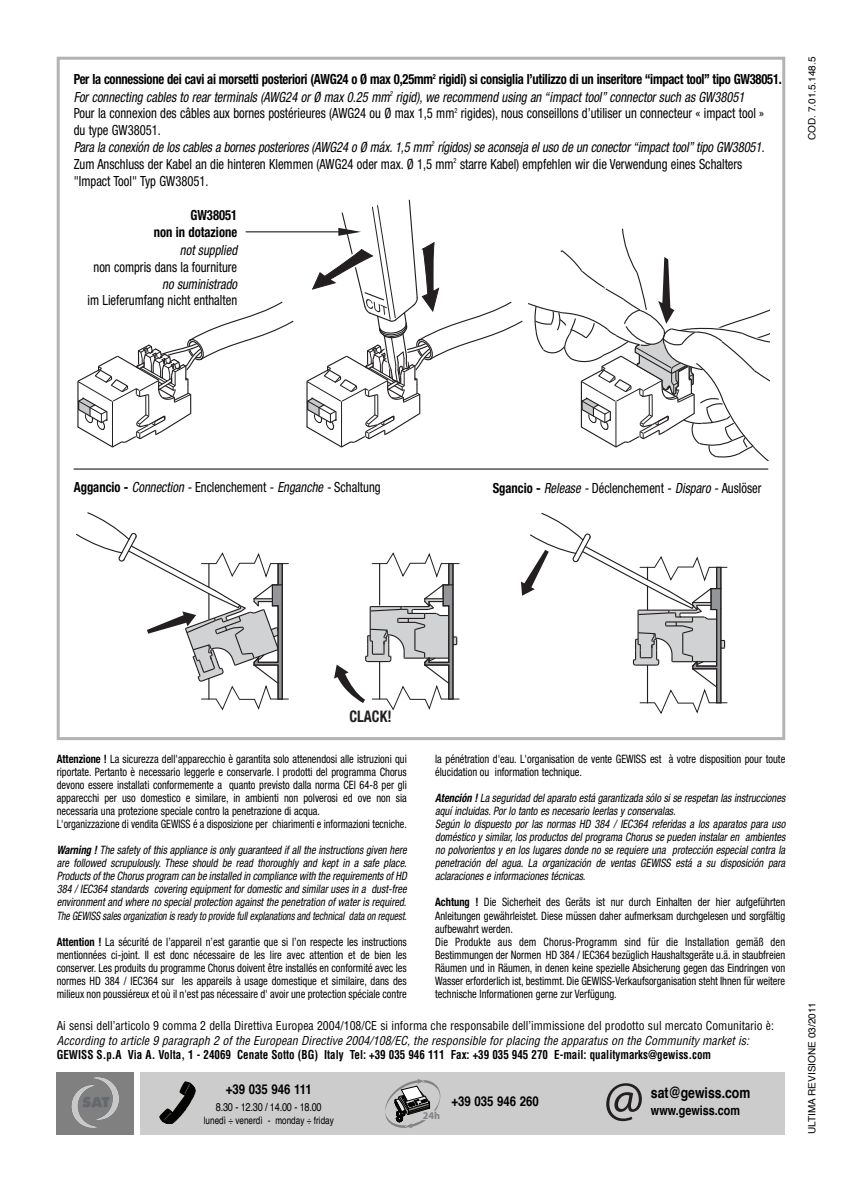
<style>
.page{position:relative;width:842px;height:1191px;background:#fff}
.page>*{position:absolute;margin:0;border:0;box-sizing:border-box;transform-origin:0 0}
.t1{font:700 condensed 16px "Helvetica Neue";color:#231f20;scale:.9 1}
.t2{font:700 15px "Helvetica";color:#000;scale:.82 1}
.t3{font:condensed 14px/17px "Helvetica Neue";color:#000;scale:.9 1}
.t4{font:italic condensed 14px "Helvetica Neue";color:#000;scale:.9 1}
.t5{font:700 condensed 14px/16.8px "Helvetica Neue";color:#000;text-align:right;scale:.9 1}
.t6{font:700 13.6px "Helvetica";color:#000;scale:.85 1}
.t7{font:700 13.2px "Helvetica";color:#000;scale:.82 1}
.t8{font:condensed 12px "Helvetica";color:#000}
.t9{font:italic condensed 12px "Helvetica";color:#000}
.t10{font:700 condensed 12px "Helvetica";color:#000;scale:.92 1}
.t11{font:condensed 11.6px/13px "Helvetica Neue";color:#000;scale:.9 1}
.t12{font:italic condensed 11.6px/13px "Helvetica Neue";color:#000;text-align:justify;scale:.9 1}
.t13{font:11.2px "Helvetica";letter-spacing:-.03em;color:#000;scale:.82 1}
.t14{font:10.2px "Helvetica";color:#000;scale:.8 1}
.t15{font:700 10.2px "Myriad";color:#808285}
.t16{font:10px "Helvetica";color:#000}
.s1{font-weight:700}
.s2{font-style:italic}
</style>
<div class="page">
<div style="left:57px;top:57px;width:728px;height:683px;border:3px solid #b3b3b3"></div>
<svg style="left:249px;top:232px;width:56px;height:1px"></svg>
<hr style="left:246px;top:231px;width:95px;height:1px;background:#231f20">
<svg style="left:305px;top:200px;width:465px;height:260px"></svg>
<svg style="left:77px;top:301px;width:217px;height:147px"></svg>
<svg style="left:76px;top:512px;width:213px;height:198px"></svg>
<svg style="left:334px;top:552px;width:126px;height:158px"></svg>
<svg style="left:521px;top:513px;width:207px;height:201px"></svg>
<hr style="left:74px;top:469px;width:694px;height:1px;background:#000">
<div style="left:57px;top:1071px;width:77px;height:63px;background:#808080"></div>
<div style="left:140px;top:1071px;width:645px;height:63px;background:#ccc"></div>
<svg style="left:160px;top:1082px;width:35px;height:42px"></svg>
<svg style="left:385px;top:1079px;width:55px;height:49px"></svg>
<svg style="left:606px;top:1083px;width:36px;height:38px"></svg>
<svg style="left:72px;top:1077px;width:47px;height:50px"></svg>
<p class="t3" style="left:74px;top:71px;width:788px"><span class="s1">Per la connessione dei cavi ai morsetti posteriori (AWG24 o Ø max 0,25mm</span><sup>2</sup> <span class="s1">rigidi) si consiglia l’utilizzo di un inseritore “impact tool” tipo GW38051.<br></span><span class="s2">For connecting cables to rear terminals (AWG24 or Ø max 0.25 mm</span><sup>2</sup> <span class="s2">rigid), we recommend using an “impact tool” connector such as GW38051<br></span>Pour la connexion des câbles aux bornes postérieures (AWG24 ou Ø max 1,5 mm<sup>2</sup> rigides), nous conseillons d’utiliser un connecteur « impact tool »<br>du type GW38051.<br><span class="s2">Para la conexión de los cables a bornes posteriores (AWG24 o Ø máx. 1,5 mm</span><sup>2</sup> <span class="s2">rígidos) se aconseja el uso de un conector “impact tool” tipo GW38051.<br></span>Zum Anschluss der Kabel an die hinteren Klemmen (AWG24 oder max. Ø 1,5 mm<sup>2</sup> starre Kabel) empfehlen wir die Verwendung eines Schalters "Impact Tool" Typ GW38051.</p>
<p class="t5" style="left:154px;top:208px;width:94px">GW38051<br>non in dotazione</p>
<p class="t4" style="left:180px;top:245px;width:65px">not supplied</p>
<p class="t3" style="left:94px;top:259px;width:161px">non compris dans la fourniture</p>
<p class="t4" style="left:162px;top:279px;width:85px">no suministrado</p>
<p class="t3" style="left:87px;top:293px;width:168px">im Lieferumfang nicht enthalten</p>
<p class="t16" style="left:808px;top:140px;width:85px;rotate:-90deg">COD. 7.01.5.148.5</p>
<p class="t3" style="left:74px;top:480px;width:343px"><span class="s1">Aggancio -</span> <span class="s2">Connection -</span> Enclenchement - <span class="s2">Enganche -</span> Schaltung</p>
<p class="t3" style="left:493px;top:481px;width:300px"><span class="s1">Sgancio -</span> <span class="s2">Release -</span> Déclenchement - <span class="s2">Disparo -</span> Auslöser</p>
<h1 class="t1" style="left:350px;top:710px;width:48px">CLACK!</h1>
<p class="t11" style="left:57px;top:754px;width:390px"><span class="s1">Attenzione !</span> La sicurezza dell'apparecchio è garantita solo attenendosi alle istruzioni qui riportate. Pertanto è necessario leggerle e conservarle. I prodotti del programma Chorus devono essere installati conformemente a quanto previsto dalla norma CEI 64-8 per gli apparecchi per uso domestico e similare, in ambienti non polverosi ed ove non sia necessaria una protezione speciale contro la penetrazione di acqua.<br>L'organizzazione di vendita GEWISS é a disposizione per chiarimenti e informazioni tecniche.</p>
<p class="t12" style="left:57px;top:845px;width:390px"><span class="s1">Warning !</span> The safety of this appliance is only guaranteed if all the instructions given here are followed scrupulously. These should be read thoroughly and kept in a safe place.<br>Products of the Chorus program can be installed in compliance with the requirements of HD 384 / IEC364 standards covering equipment for domestic and similar uses in a dust-free environment and where no special protection against the penetration of water is required.<br>The GEWISS sales organization is ready to provide full explanations and technical data on request.</p>
<p class="t11" style="left:57px;top:936px;width:390px;text-align:justify"><span class="s1">Attention !</span> La sécurité de l’appareil n’est garantie que si l’on respecte les instructions mentionnées ci-joint. Il est donc nécessaire de les lire avec attention et de bien les conserver. Les produits du programme Chorus doivent être installés en conformité avec les normes HD 384 / IEC364 sur les appareils à usage domestique et similaire, dans des milieux non poussiéreux et où il n'est pas nécessaire d' avoir une protection spéciale contre</p>
<p class="t11" style="left:435px;top:754px;width:390px">la pénétration d'eau. L'organisation de vente GEWISS est à votre disposition pour toute élucidation ou information technique.</p>
<p class="t12" style="left:435px;top:793px;width:390px;text-align:left"><span class="s1">Atención !</span> La seguridad del aparato está garantizada sólo si se respetan las instrucciones aquí incluidas. Por lo tanto es necesario leerlas y conservalas.<br>Según lo dispuesto por las normas HD 384 / IEC364 referidas a los aparatos para uso doméstico y similar, los productos del programa Chorus se pueden instalar en ambientes no polvorientos y en los lugares donde no se requiere una protección especial contra la penetración del agua. La organización de ventas GEWISS está a su disposición para aclaraciones e informaciones técnicas.</p>
<p class="t11" style="left:435px;top:897px;width:390px"><span class="s1">Achtung !</span> Die Sicherheit des Geräts ist nur durch Einhalten der hier aufgeführten Anleitungen gewährleistet. Diese müssen daher aufmerksam durchgelesen und sorgfältig aufbewahrt werden.<br>Die Produkte aus dem Chorus-Programm sind für die Installation gemäß den Bestimmungen der Normen HD 384 / IEC364 bezüglich Haushaltsgeräte u.ä. in staubfreien Räumen und in Räumen, in denen keine spezielle Absicherung gegen das Eindringen von Wasser erforderlich ist, bestimmt. Die GEWISS-Verkaufsorganisation steht Ihnen für weitere technische Informationen gerne zur Verfügung.</p>
<p class="t8" style="left:57px;top:1019px;width:719px">Ai sensi dell’articolo 9 comma 2 della Direttiva Europea 2004/108/CE si informa che responsabile dell’immissione del prodotto sul mercato Comunitario è:</p>
<p class="t9" style="left:57px;top:1033px;width:694px">According to article 9 paragraph 2 of the European Directive 2004/108/EC, the responsible for placing the apparatus on the Community market is:</p>
<p class="t10" style="left:57px;top:1048px;width:713px">GEWISS S.p.A Via A. Volta, 1 - 24069 Cenate Sotto (BG) Italy Tel: +39 035 946 111 Fax: +39 035 945 270 E-mail: qualitymarks@gewiss.com</p>
<p class="t6" style="left:226px;top:1083px;width:103px">+39 035 946 111</p>
<p class="t13" style="left:216px;top:1102px;width:131px">8.30 - 12.30 / 14.00 - 18.00</p>
<p class="t14" style="left:204px;top:1116px;width:164px">lunedì ÷ venerdì - monday ÷ friday</p>
<p class="t6" style="left:451px;top:1095px;width:104px">+39 035 946 260</p>
<p class="t2" style="left:651px;top:1086px;width:123px">sat@gewiss.com</p>
<p class="t7" style="left:651px;top:1104px;width:110px">www.gewiss.com</p>
<p class="t15" style="left:423px;top:1111px;width:19px">24h</p>
<p class="t16" style="left:808px;top:1134px;width:133px;rotate:-90deg">ULTIMA REVISIONE 03/2011</p>
</div>
